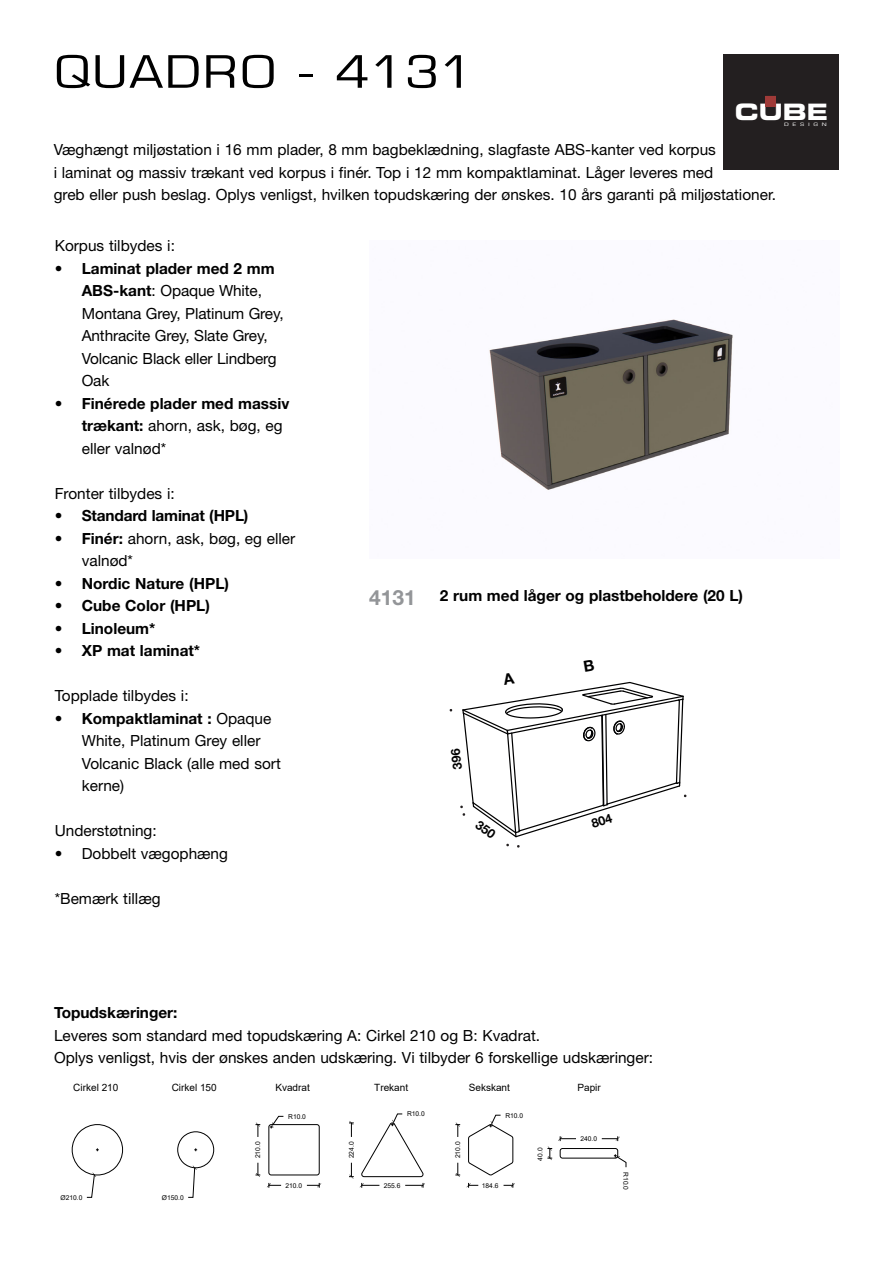
<style>
.page{position:relative;width:893px;height:1263px;background:#fff}
.page>*{position:absolute;margin:0;border:0;box-sizing:border-box;transform-origin:0 0}
.t1{font:condensed 45px "Eurostile LT Std";letter-spacing:.015em;color:#000;scale:1.35 1}
.t2{font:22.65px "Eurostile LT Std Bold Ex 2";color:#fff}
.t3{font:700 21px "Helvetica Neue LT Std";color:#939598}
.t4{font:15.3px/22.5px "Helvetica Neue LT Std";color:#000}
.t5{font:700 15.3px/22.5px "Helvetica Neue LT Std";color:#000}
.t6{font:10.05px "Arial";color:#000}
.t7{font:6.6px "Arial";color:#000}
.t8{font:condensed 4.65px "Eurostile LT Std";letter-spacing:.47em;color:#fff;scale:1.69 1}
.s1{font-weight:700}
.s2{font-weight:400}
</style>
<div class="page">
<img style="left:489px;top:319px;width:244px;height:171px">
<div style="left:724px;top:54px;width:115px;height:115px;background:#231f20"></div>
<svg style="left:765px;top:96px;width:11px;height:10px"></svg>
<div style="left:269px;top:1124px;width:50px;height:51px;border:1px solid #000;border-radius:3px"></div>
<svg style="left:72px;top:1124px;width:51px;height:73px"></svg>
<svg style="left:466px;top:1183px;width:12px;height:5px"></svg>
<svg style="left:504px;top:1183px;width:11px;height:5px"></svg>
<svg style="left:349px;top:1121px;width:5px;height:16px"></svg>
<svg style="left:349px;top:1163px;width:5px;height:16px"></svg>
<svg style="left:362px;top:1114px;width:61px;height:63px"></svg>
<svg style="left:360px;top:1183px;width:19px;height:5px"></svg>
<svg style="left:405px;top:1183px;width:20px;height:5px"></svg>
<svg style="left:178px;top:1132px;width:36px;height:65px"></svg>
<svg style="left:267px;top:1183px;width:14px;height:5px"></svg>
<svg style="left:307px;top:1183px;width:14px;height:5px"></svg>
<svg style="left:270px;top:1116px;width:14px;height:12px"></svg>
<svg style="left:255px;top:1122px;width:5px;height:15px"></svg>
<svg style="left:255px;top:1163px;width:5px;height:14px"></svg>
<svg style="left:468px;top:1115px;width:45px;height:60px"></svg>
<svg style="left:455px;top:1163px;width:5px;height:14px"></svg>
<svg style="left:455px;top:1122px;width:5px;height:15px"></svg>
<div style="left:560px;top:1148px;width:58px;height:10px;border:1px solid #000;border-radius:3px"></div>
<svg style="left:558px;top:1136px;width:18px;height:5px"></svg>
<svg style="left:602px;top:1136px;width:18px;height:5px"></svg>
<svg style="left:614px;top:1154px;width:12px;height:13px"></svg>
<svg style="left:547px;top:1146px;width:5px;height:14px"></svg>
<svg style="left:449px;top:681px;width:238px;height:167px"></svg>
<h1 class="t1" style="left:54px;top:46px;width:312px">QUADRO - 4131</h1>
<h2 class="t2" style="left:735px;top:99px;width:95px">CUBE</h2>
<p class="t8" style="left:784px;top:122px;width:27px">DESIGN</p>
<p class="t4" style="left:54px;top:140px;width:724px">Væghængt miljøstation i 16 mm plader, 8 mm bagbeklædning, slagfaste ABS-kanter ved korpus<br>i laminat og massiv trækant ved korpus i finér. Top i 12 mm kompaktlaminat. Låger leveres med<br>greb eller push beslag. Oplys venligst, hvilken topudskæring der ønskes. 10 års garanti på miljøstationer.</p>
<p class="t4" style="left:55px;top:236px;width:122px">Korpus tilbydes i:</p>
<p class="t4" style="left:82px;top:258px;width:203px;text-indent:-27px"><span class="s1">• Laminat plader med 2 mm<br>ABS-kant</span>: Opaque White,<br>Montana Grey, Platinum Grey,<br>Anthracite Grey, Slate Grey,<br>Volcanic Black eller Lindberg<br>Oak</p>
<p class="t5" style="left:82px;top:393px;width:209px;text-indent:-27px">• Finérede plader med massiv trækant: <span class="s2">ahorn, ask, bøg, eg eller valnød*</span></p>
<p class="t4" style="left:55px;top:483px;width:121px">Fronter tilbydes i:</p>
<p class="t5" style="left:55px;top:506px;width:195px">• Standard laminat (HPL)</p>
<p class="t4" style="left:82px;top:528px;width:215px;text-indent:-27px"><span class="s1">• Finér:</span> ahorn, ask, bøg, eg eller valnød*</p>
<p class="t5" style="left:55px;top:573px;width:176px">• Nordic Nature (HPL)</p>
<p class="t5" style="left:55px;top:596px;width:157px">• Cube Color (HPL)</p>
<p class="t5" style="left:55px;top:618px;width:102px">• Linoleum*</p>
<p class="t5" style="left:55px;top:641px;width:147px">• XP mat laminat*</p>
<p class="t4" style="left:55px;top:686px;width:135px">Topplade tilbydes i:</p>
<p class="t4" style="left:82px;top:708px;width:201px;text-indent:-27px"><span class="s1">• Kompaktlaminat :</span> Opaque<br>White, Platinum Grey eller<br>Volcanic Black (alle med sort kerne)</p>
<p class="t4" style="left:55px;top:821px;width:103px">Understøtning:</p>
<p class="t4" style="left:55px;top:843px;width:175px">• Dobbelt vægophæng</p>
<p class="t4" style="left:55px;top:888px;width:107px">*Bemærk tillæg</p>
<h3 class="t3" style="left:369px;top:589px;width:48px">4131</h3>
<p class="t5" style="left:440px;top:586px;width:305px">2 rum med låger og plastbeholdere (20 L)</p>
<p class="t5" style="left:54px;top:1002px;width:125px">Topudskæringer:</p>
<p class="t4" style="left:54px;top:1025px;width:601px">Leveres som standard med topudskæring A: Cirkel 210 og B: Kvadrat.<br>Oplys venligst, hvis der ønskes anden udskæring. Vi tilbyder 6 forskellige udskæringer:</p>
<p class="t6" style="left:73px;top:1083px;width:47px">Cirkel 210</p>
<p class="t6" style="left:275px;top:1083px;width:36px">Kvadrat</p>
<p class="t6" style="left:374px;top:1083px;width:35px">Trekant</p>
<p class="t6" style="left:172px;top:1083px;width:47px">Cirkel 150</p>
<p class="t6" style="left:469px;top:1083px;width:43px">Sekskant</p>
<p class="t6" style="left:485px;top:1083px;width:43px">Sekskant</p>
<p class="t6" style="left:577px;top:1084px;width:25px">Papir</p>
<p class="t7" style="left:60px;top:1195px;width:23px">ÿ210.0</p>
<p class="t7" style="left:162px;top:1195px;width:23px">ÿ150.0</p>
<p class="t7" style="left:255px;top:1158px;width:18px;rotate:-90deg">210.0</p>
<p class="t7" style="left:288px;top:1114px;width:19px">R10.0</p>
<p class="t7" style="left:285px;top:1183px;width:18px">210.0</p>
<p class="t7" style="left:349px;top:1158px;width:18px;rotate:-90deg">224.0</p>
<p class="t7" style="left:407px;top:1111px;width:19px">R10.0</p>
<p class="t7" style="left:384px;top:1183px;width:18px">255.6</p>
<p class="t7" style="left:455px;top:1158px;width:18px;rotate:-90deg">210.0</p>
<p class="t7" style="left:505px;top:1113px;width:19px">R10.0</p>
<p class="t7" style="left:482px;top:1183px;width:18px">184.6</p>
<p class="t7" style="left:538px;top:1160px;width:14px;rotate:-90deg">40.0</p>
<p class="t7" style="left:580px;top:1136px;width:18px">240.0</p>
<p class="t7" style="left:628px;top:1172px;width:19px;rotate:90deg">R10.0</p>
</div>
